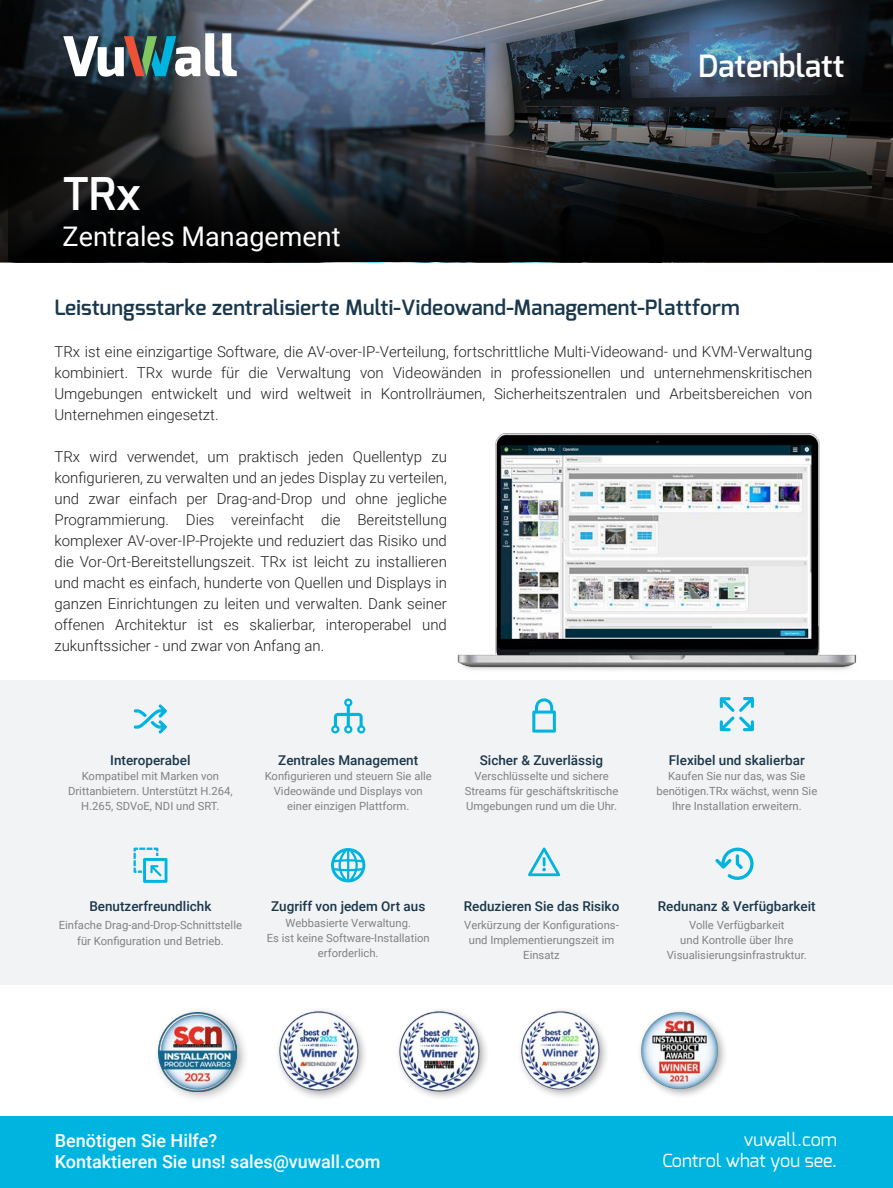
<style>
.page{position:relative;width:893px;height:1188px;background:#fff}
.page>*{position:absolute;margin:0;border:0;box-sizing:border-box;transform-origin:0 0}
.t1{font:600 45px "Exo";color:#fff}
.tekst_10_pt{font:600 30.6px "Exo";color:#fff}
.t2{font:27px "Roboto";color:#fff}
.t3{font:600 21px "Exo";letter-spacing:.01em;color:#1a374b}
.t4{font:500 18px "Roboto";color:#fff}
.t5{font:18px "Exo";color:#fff}
.t6{font:300 15px/21px "Roboto";color:#231f20;text-align:justify}
.t7{font:500 13.5px "Roboto";color:#1a374b}
.t8{font:11.25px/15px "Roboto";color:#808285;text-align:center}
</style>
<div class="page">
<div style="left:0;top:1117px;width:893px;height:71px;background:#00b4e0"></div>
<svg style="left:0;top:0;width:893px;height:262px;background:#293038"></svg>
<svg style="left:63px;top:33px;width:174px;height:44px"></svg>
<svg style="left:698px;top:53px;width:158px;height:40px;background:#2d3c4c"></svg>
<img style="left:457px;top:433px;width:400px;height:237px">
<div style="left:517px;top:1007px;width:93px;height:93px;background:#231f20;opacity:.4"></div>
<img style="left:519px;top:1010px;width:81px;height:81px">
<div style="left:637px;top:1008px;width:92px;height:92px;background:#231f20;opacity:.4"></div>
<img style="left:637px;top:1008px;width:86px;height:86px">
<div style="left:0;top:680px;width:893px;height:305px;background:#f2f3f4"></div>
<svg style="left:331px;top:848px;width:34px;height:34px"></svg>
<svg style="left:715px;top:848px;width:39px;height:32px"></svg>
<svg style="left:134px;top:704px;width:33px;height:30px"></svg>
<svg style="left:532px;top:698px;width:24px;height:35px"></svg>
<svg style="left:720px;top:697px;width:34px;height:34px"></svg>
<svg style="left:528px;top:848px;width:32px;height:28px"></svg>
<div style="left:395px;top:1007px;width:94px;height:94px;background:#231f20;opacity:.4"></div>
<img style="left:398px;top:1010px;width:82px;height:82px">
<div style="left:275px;top:1007px;width:94px;height:94px;background:#231f20;opacity:.4"></div>
<img style="left:277px;top:1010px;width:82px;height:82px">
<svg style="left:331px;top:698px;width:34px;height:36px"></svg>
<svg style="left:134px;top:848px;width:33px;height:35px"></svg>
<div style="left:153px;top:1006px;width:96px;height:97px;background:#231f20;opacity:.4"></div>
<img style="left:158px;top:1012px;width:79px;height:79px">
<p class="t1" style="left:63px;top:165px;width:80px">TRx</p>
<p class="t2" style="left:63px;top:217px;width:279px">Zentrales Management</p>
<p class="tekst_10_pt" style="left:698px;top:46px;width:148px">Datenblatt</p>
<p class="t3" style="left:54px;top:294px;width:687px">Leistungsstarke zentralisierte Multi-Videowand-Management-Plattform</p>
<p class="t6" style="left:54px;top:341px;width:759px">TRx ist eine einzigartige Software, die AV-over-IP-Verteilung, fortschrittliche Multi-Videowand- und KVM-Verwaltung kombiniert. TRx wurde für die Verwaltung von Videowänden in professionellen und unternehmenskritischen Umgebungen entwickelt und wird weltweit in Kontrollräumen, Sicherheitszentralen und Arbeitsbereichen von Unternehmen eingesetzt.</p>
<p class="t6" style="left:54px;top:446px;width:394px">TRx wird verwendet, um praktisch jeden Quellentyp zu konfigurieren, zu verwalten und an jedes Display zu verteilen, und zwar einfach per Drag-and-Drop und ohne jegliche Programmierung. Dies vereinfacht die Bereitstellung komplexer AV-over-IP-Projekte und reduziert das Risiko und die Vor-Ort-Bereitstellungszeit. TRx ist leicht zu installieren und macht es einfach, hunderte von Quellen und Displays in ganzen Einrichtungen zu leiten und verwalten. Dank seiner offenen Architektur ist es skalierbar, interoperabel und zukunftssicher - und zwar von Anfang an.</p>
<p class="t7" style="left:110px;top:751px;width:82px">Interoperabel</p>
<p class="t8" style="left:68px;top:768px;width:166px">Kompatibel mit Marken von<br>Drittanbietern. Unterstützt H.264,<br>H.265, SDVoE, NDI und SRT.</p>
<p class="t7" style="left:278px;top:751px;width:142px">Zentrales Management</p>
<p class="t8" style="left:265px;top:768px;width:169px">Konfigurieren und steuern Sie alle<br>Videowände und Displays von einer einzigen Plattform.</p>
<p class="t7" style="left:480px;top:751px;width:125px">Sicher &amp; Zuverlässig</p>
<p class="t8" style="left:465px;top:768px;width:155px">Verschlüsselte und sichere<br>Streams für geschäftskritische<br>Umgebungen rund um die Uhr.</p>
<p class="t7" style="left:89px;top:897px;width:124px">Benutzerfreundlichk</p>
<p class="t8" style="left:59px;top:916px;width:185px;line-height:16.5px">Einfache Drag-and-Drop-Schnittstelle für Konfiguration und Betrieb.</p>
<p class="t7" style="left:271px;top:897px;width:156px">Zugriff von jedem Ort aus</p>
<p class="t8" style="left:286px;top:915px;width:127px">Webbasierte Verwaltung.</p>
<p class="t8" style="left:267px;top:930px;width:164px">Es ist keine Software-Installation erforderlich.</p>
<p class="t7" style="left:464px;top:897px;width:157px">Reduzieren Sie das Risiko</p>
<p class="t8" style="left:464px;top:917px;width:156px">Verkürzung der Konfigurations&shy;und Implementierungszeit im<br>Einsatz</p>
<p class="t7" style="left:669px;top:751px;width:137px">Flexibel und skalierbar</p>
<p class="t8" style="left:656px;top:768px;width:162px">Kaufen Sie nur das, was Sie benötigen.TRx wächst, wenn Sie<br>Ihre Installation erweitern.</p>
<p class="t7" style="left:658px;top:897px;width:159px">Redunanz &amp; Verfügbarkeit</p>
<p class="t8" style="left:667px;top:917px;width:141px">Volle Verfügbarkeit<br>und Kontrolle über Ihre<br>Visualisierungsinfrastruktur.</p>
<p class="t4" style="left:55px;top:1128px;width:164px">Benötigen Sie Hilfe?</p>
<p class="t4" style="left:55px;top:1149px;width:327px">Kontaktieren Sie uns! sales@vuwall.com</p>
<p class="t5" style="left:744px;top:1128px;width:95px">vuwall.com</p>
<p class="t5" style="left:662px;top:1149px;width:176px">Control what you see.</p>
</div>
